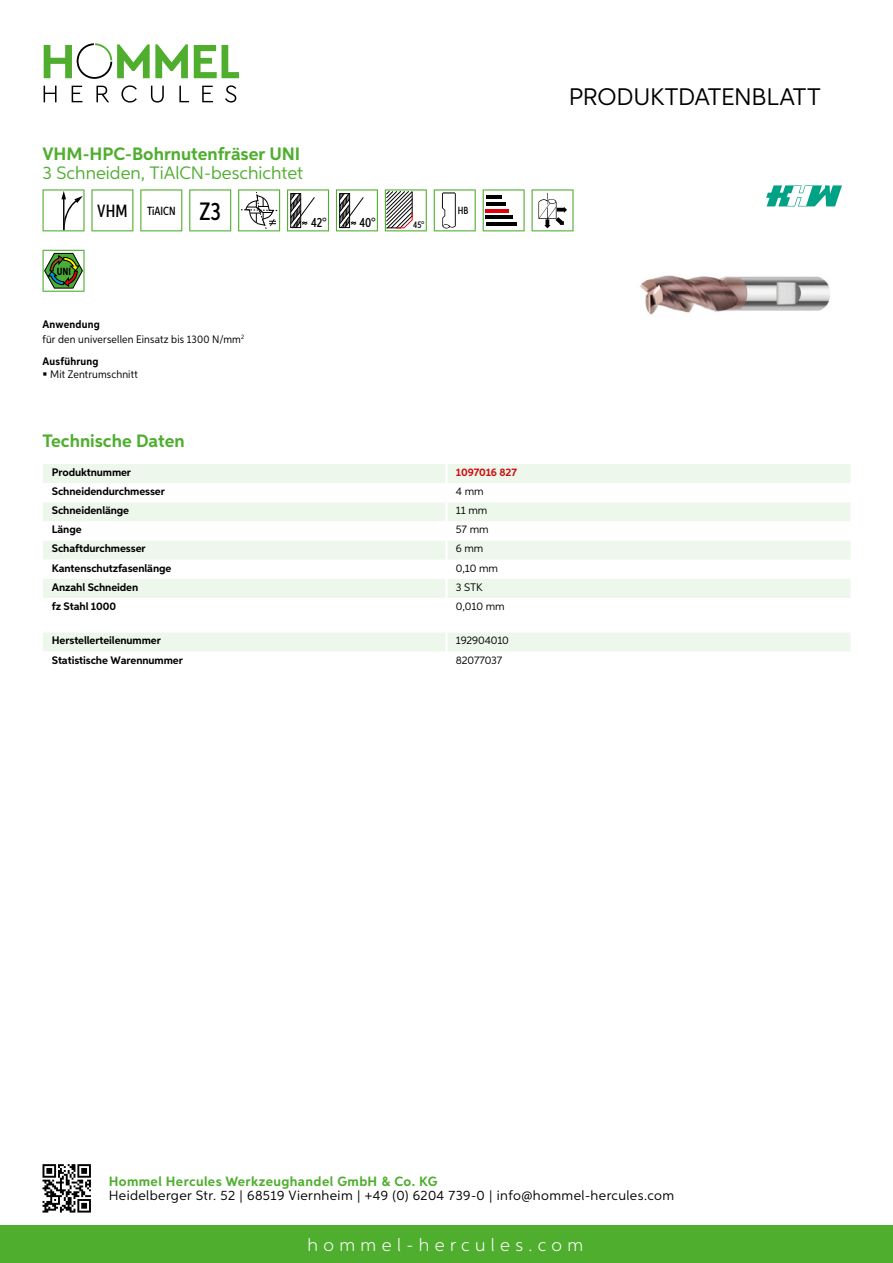
<style>
.page{position:relative;width:893px;height:1263px;background:#fff}
.page>*{position:absolute;margin:0;border:0;box-sizing:border-box;transform-origin:0 0}
.t1{font:24px "Aspira";letter-spacing:-.01em;color:#000}
.t2{font:700 18px "Aspira";color:#50ae2f}
.t3{font:18px "Aspira";color:#50ae2f}
.t4{font:300 18px "Aspira";letter-spacing:.3em;color:#fff}
.t5{font:13.5px "Aspira";letter-spacing:.03em;color:#000}
.t6{font:700 13.5px "Aspira";letter-spacing:.03em;color:#50ae2f}
.t7{font:500 13.35px "Aspira XX Nar";color:#000}
.t8{font:500 11.85px "Aspira XX Nar";color:#000}
.t9{font:700 10.95px "Aspira";letter-spacing:-.01em;color:#000}
.t10{font:10.95px/15.1px "Aspira Nar";letter-spacing:.015em;color:#000}
.t11{font:10.95px "Aspira";letter-spacing:-.01em;color:#000}
.t12{font:700 10.95px "Aspira";letter-spacing:-.01em;color:#cd1013}
.t13{font:700 10.95px "Aspira Nar";letter-spacing:.02em;color:#000}
.t14{font:700 10.35px "Aspira XX Nar";color:#000}
.t15{font:500 10.35px "Aspira XX Nar";color:#000}
.t16{font:500 9.6px "Aspira XX Nar";color:#000}
.s1{font-size:17.85px}
.s2{font-size:25.2px}
.s3{font-weight:700}
</style>
<div class="page">
<div style="left:0;top:1226px;width:893px;height:37px;background:#50ae2f"></div>
<svg style="left:43px;top:1164px;width:48px;height:48px"></svg>
<svg style="left:194px;top:45px;width:45px;height:33px"></svg>
<svg style="left:44px;top:43px;width:144px;height:36px"></svg>
<svg style="left:44px;top:86px;width:13px;height:16px"></svg>
<svg style="left:72px;top:86px;width:10px;height:16px"></svg>
<svg style="left:96px;top:86px;width:13px;height:16px"></svg>
<svg style="left:121px;top:85px;width:16px;height:18px"></svg>
<svg style="left:151px;top:86px;width:13px;height:17px"></svg>
<svg style="left:179px;top:86px;width:10px;height:16px"></svg>
<svg style="left:202px;top:86px;width:11px;height:16px"></svg>
<svg style="left:225px;top:85px;width:11px;height:18px"></svg>
<div style="left:43px;top:464px;width:807px;height:19px;background:#eef7eb"></div>
<svg style="left:43px;top:503px;width:807px;height:95px;fill:#eef7eb"></svg>
<hr style="left:445px;top:464px;width:3px;height:19px;background:#fff">
<hr style="left:445px;top:502px;width:3px;height:19px;background:#fff">
<hr style="left:445px;top:521px;width:3px;height:20px;background:#fff">
<hr style="left:445px;top:541px;width:3px;height:19px;background:#fff">
<hr style="left:445px;top:560px;width:3px;height:19px;background:#fff">
<hr style="left:445px;top:579px;width:3px;height:19px;background:#fff">
<div style="left:43px;top:633px;width:807px;height:18px;background:#eef7eb"></div>
<svg style="left:43px;top:189px;width:42px;height:42px"></svg>
<svg style="left:91px;top:189px;width:42px;height:42px"></svg>
<svg style="left:140px;top:189px;width:42px;height:42px"></svg>
<svg style="left:189px;top:189px;width:42px;height:42px"></svg>
<svg style="left:238px;top:189px;width:42px;height:42px"></svg>
<svg style="left:287px;top:189px;width:42px;height:42px"></svg>
<svg style="left:336px;top:189px;width:42px;height:42px"></svg>
<svg style="left:385px;top:189px;width:42px;height:42px"></svg>
<svg style="left:434px;top:189px;width:42px;height:42px"></svg>
<svg style="left:483px;top:189px;width:42px;height:42px"></svg>
<hr style="left:486px;top:196px;width:16px;height:3px;background:#000">
<hr style="left:486px;top:202px;width:20px;height:4px;background:#000">
<hr style="left:486px;top:209px;width:23px;height:3px;background:#e3000b">
<hr style="left:486px;top:216px;width:27px;height:3px;background:#000">
<hr style="left:486px;top:222px;width:30px;height:4px;background:#000">
<svg style="left:532px;top:189px;width:42px;height:42px"></svg>
<svg style="left:43px;top:250px;width:42px;height:42px"></svg>
<img style="left:640px;top:275px;width:190px;height:40px">
<svg style="left:766px;top:185px;width:76px;height:21px"></svg>
<h2 class="t2" style="left:43px;top:142px;width:259px">VHM-HPC-Bohrnutenfräser UNI</h2>
<h2 class="t3" style="left:43px;top:162px;width:262px">3 Schneiden, TiAlCN -beschichtet</h2>
<p class="t8" style="left:97px;top:203px;width:125px"><span class="s1">VHM</span> TiAICN <span class="s2">Z3</span></p>
<p class="t7" style="left:311px;top:215px;width:17px">42°</p>
<p class="t7" style="left:359px;top:215px;width:18px">40°</p>
<p class="t16" style="left:413px;top:219px;width:13px">45°</p>
<p class="t14" style="left:57px;top:265px;width:16px">UNI</p>
<p class="t10" style="left:43px;top:316px;width:203px"><span class="s3">Anwendung<br></span>für den universellen Einsatz bis 1300 N/mm<sup>2</sup></p>
<p class="t13" style="left:43px;top:354px;width:58px">Ausführung</p>
<p class="t10" style="left:50px;top:366px;width:89px">Mit Zentrumschnitt</p>
<p class="t15" style="left:458px;top:204px;width:12px">HB</p>
<h2 class="t2" style="left:43px;top:430px;width:144px">Technische Daten</h2>
<p class="t9" style="left:52px;top:465px;width:81px">Produktnummer</p>
<p class="t12" style="left:456px;top:465px;width:63px">1097016 827</p>
<p class="t9" style="left:52px;top:485px;width:115px">Schneidendurchmesser</p>
<p class="t11" style="left:456px;top:485px;width:29px">4 mm</p>
<p class="t9" style="left:52px;top:504px;width:79px">Schneidenlänge</p>
<p class="t11" style="left:456px;top:504px;width:33px">11 mm</p>
<p class="t9" style="left:52px;top:523px;width:31px">Länge</p>
<p class="t11" style="left:456px;top:523px;width:34px">57 mm</p>
<p class="t9" style="left:52px;top:542px;width:95px">Schaftdurchmesser</p>
<p class="t11" style="left:456px;top:542px;width:29px">6 mm</p>
<p class="t9" style="left:52px;top:561px;width:121px">Kantenschutzfasenlänge</p>
<p class="t11" style="left:456px;top:561px;width:44px">0,10 mm</p>
<p class="t9" style="left:52px;top:580px;width:88px">Anzahl Schneiden</p>
<p class="t11" style="left:456px;top:580px;width:22px">3 STK</p>
<p class="t9" style="left:52px;top:599px;width:66px">fz Stahl 1000</p>
<p class="t11" style="left:456px;top:599px;width:50px">0,010 mm</p>
<p class="t9" style="left:52px;top:634px;width:111px">Herstellerteilenummer</p>
<p class="t11" style="left:456px;top:634px;width:55px">192904010</p>
<p class="t9" style="left:52px;top:653px;width:132px">Statistische Warennummer</p>
<p class="t11" style="left:456px;top:653px;width:48px">82077037</p>
<h1 class="t1" style="left:569px;top:82px;width:253px">Produktdatenblatt</h1>
<p class="t6" style="left:109px;top:1172px;width:330px">Hommel Hercules Werkzeughandel GmbH &amp; Co. KG</p>
<p class="t5" style="left:109px;top:1187px;width:567px">Heidelberger Str. 52 | 68519 Viernheim | +49 (0) 6204 739-0 | info@hommel-hercules.com</p>
<h2 class="t4" style="left:307px;top:1234px;width:277px">hommel-hercules.com</h2>
</div>
